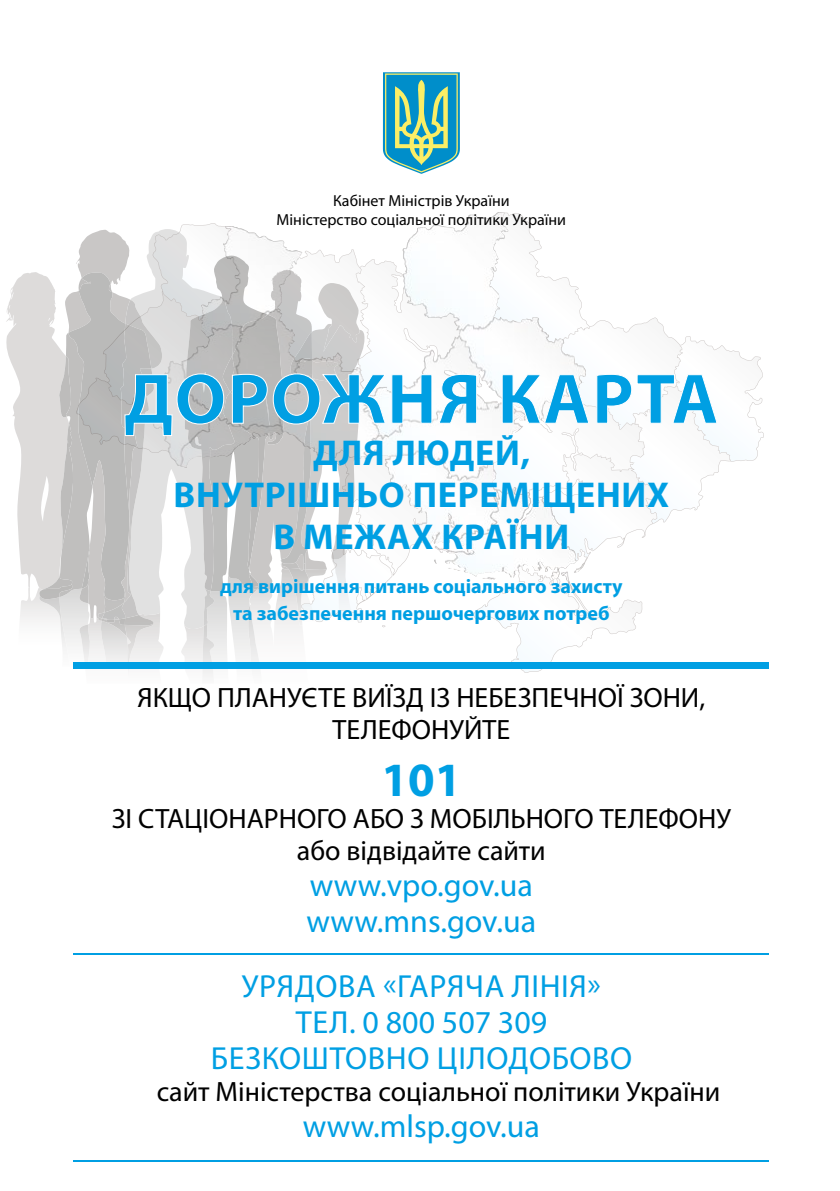
<style>
.page{position:relative;width:840px;height:1191px;background:#fff}
.page>*{position:absolute;margin:0;border:0;box-sizing:border-box;transform-origin:0 0}
.t1{font:700 72px "Myriad Pro";letter-spacing:.02em;color:#009fe3}
.t2{font:700 48px "Myriad Pro";color:#009fe3}
.t3{font:700 36px/42px "Myriad Pro";letter-spacing:.02em;color:#009fe3;text-align:center}
.t4{font:32px/36px "Myriad Pro";letter-spacing:.01em;color:#009fe3}
.t5{font:28px/32px "Myriad Pro";color:#000;text-align:center}
.t6{font:700 20px/26.4px "Myriad Pro";color:#009fe3;text-align:center}
.t7{font:16px/19.2px "Myriad Pro";color:#000;text-align:center}
</style>
<div class="page">
<svg style="left:6px;top:213px;width:757px;height:464px"></svg>
<div style="left:73px;top:662px;width:695px;height:6px;background:#009fe3"></div>
<hr style="left:73px;top:1159px;width:695px;height:2px;background:#009fe3">
<svg style="left:382px;top:72px;width:77px;height:102px;background:#5fb3b2"></svg>
<hr style="left:73px;top:952px;width:695px;height:2px;background:#009fe3">
<p class="t7" style="left:276px;top:191px;width:291px">Кабінет Міністрів України<br>Міністерство соціальної політики України</p>
<h1 class="t1" style="left:124px;top:352px;width:596px">ДОРОЖНЯ КАРТА</h1>
<p class="t3" style="left:173px;top:431px;width:497px">ДЛЯ ЛЮДЕЙ,<br>ВНУТРІШНЬО ПЕРЕМІЩЕНИХ<br>В МЕЖАХ КРАЇНИ</p>
<p class="t6" style="left:220px;top:573px;width:404px">для вирішення питань соціального захисту та забезпечення першочергових потреб</p>
<p class="t5" style="left:137px;top:680px;width:569px">ЯКЩО ПЛАНУЄТЕ ВИЇЗД ІЗ НЕБЕЗПЕЧНОЇ ЗОНИ,<br>ТЕЛЕФОНУЙТЕ</p>
<h2 class="t2" style="left:381px;top:748px;width:81px">101</h2>
<p class="t5" style="left:112px;top:802px;width:620px">ЗІ СТАЦІОНАРНОГО АБО З МОБІЛЬНОГО ТЕЛЕФОНУ або відвідайте сайти</p>
<p class="t4" style="left:306px;top:867px;width:231px">www.vpo.gov.ua www.mns.gov.ua</p>
<p class="t4" style="left:210px;top:967px;width:422px;text-align:center">УРЯДОВА «ГАРЯЧА ЛІНІЯ»<br>ТЕЛ. 0 800 507 309<br>БЕЗКОШТОВНО ЦІЛОДОБОВО</p>
<p class="t5" style="left:156px;top:1074px;width:565px">cайт Міністерства соціальної політики України</p>
<p class="t4" style="left:303px;top:1107px;width:238px">www.mlsp.gov.ua</p>
</div>
